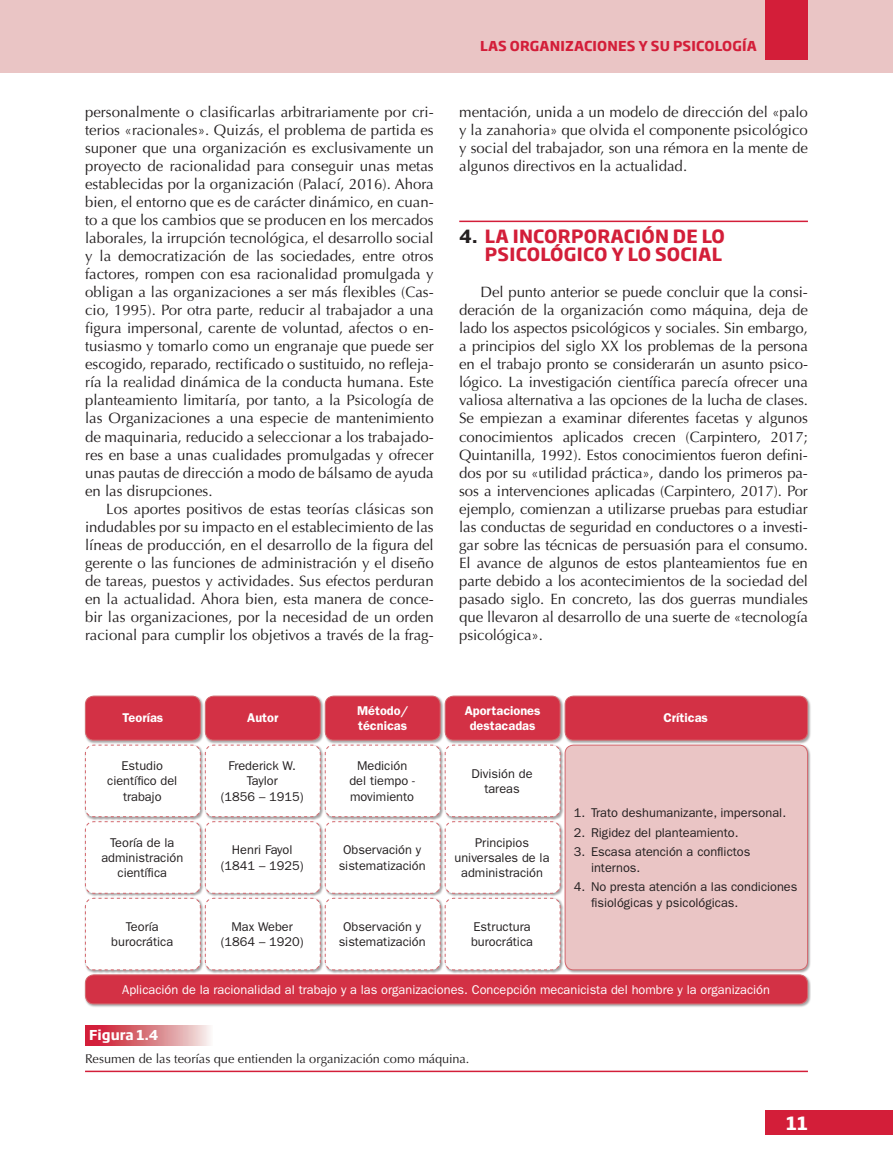
<style>
.page{position:relative;width:893px;height:1170px;background:#fff}
.page>*{position:absolute;margin:0;border:0;box-sizing:border-box;transform-origin:0 0}
.t1{font:700 18px/18px "Soho Gothic Pro";letter-spacing:.015em;color:#d31e39;text-align:right}
.t2{font:700 18px "Soho Gothic Pro";color:#fff}
.t3{font:15px/18px "Optima";color:#231f20;text-align:justify}
.t4{font:700 13.5px "Soho Gothic Pro";letter-spacing:.015em;color:#d31e39}
.t5{font:700 13.5px "Soho Gothic Pro";color:#fff}
.t6{font:12.75px/15.3px "ITC Franklin Gothic Std";color:#231f20;text-align:center}
.t7{font:12.75px "ITC Franklin Gothic Std";color:#fff}
.t8{font:600 12.75px/15.3px "ITC Franklin Gothic Std";color:#fff}
.t9{font:12.75px "Optima";color:#231f20}
.s1{color:#231f20}
</style>
<div class="page">
<div style="left:0;top:0;width:893px;height:72px;background:#eac5c5"></div>
<div style="left:765px;top:1109px;width:128px;height:25px;background:#d31e39"></div>
<div style="left:765px;top:0;width:43px;height:60px;background:#d31e39"></div>
<hr style="left:459px;top:220px;width:349px;height:2px;background:#d31e39">
<div style="left:564px;top:744px;width:247px;height:229px;background:#231f20;opacity:.4"></div>
<div style="left:565px;top:745px;width:242px;height:224px;background:#eac5c5;border-radius:9px"></div>
<div style="left:565px;top:744px;width:243px;height:226px;border:1px solid #d4676d;border-radius:9px"></div>
<div style="left:85px;top:695px;width:119px;height:48px;background:#231f20;opacity:.4"></div>
<div style="left:85px;top:696px;width:115px;height:44px;background:#d33145;border-radius:9px"></div>
<div style="left:85px;top:695px;width:116px;height:45px;border:1px solid #d4676d;border-radius:9px"></div>
<div style="left:204px;top:695px;width:120px;height:48px;background:#231f20;opacity:.4"></div>
<div style="left:205px;top:696px;width:115px;height:44px;background:#d33145;border-radius:9px"></div>
<div style="left:205px;top:695px;width:116px;height:45px;border:1px solid #d4676d;border-radius:9px"></div>
<div style="left:324px;top:695px;width:120px;height:48px;background:#231f20;opacity:.4"></div>
<div style="left:325px;top:696px;width:115px;height:44px;background:#d33145;border-radius:9px"></div>
<div style="left:325px;top:695px;width:116px;height:45px;border:1px solid #d4676d;border-radius:9px"></div>
<div style="left:444px;top:695px;width:120px;height:48px;background:#231f20;opacity:.4"></div>
<div style="left:445px;top:696px;width:115px;height:44px;background:#d33145;border-radius:9px"></div>
<div style="left:445px;top:695px;width:115px;height:45px;border:1px solid #d4676d;border-radius:9px"></div>
<div style="left:564px;top:695px;width:247px;height:48px;background:#231f20;opacity:.4"></div>
<div style="left:565px;top:696px;width:242px;height:44px;background:#d33145;border-radius:9px"></div>
<div style="left:565px;top:695px;width:243px;height:45px;border:1px solid #d4676d;border-radius:9px"></div>
<div style="left:85px;top:897px;width:119px;height:76px;background:#231f20;opacity:.4"></div>
<div style="left:204px;top:897px;width:120px;height:76px;background:#231f20;opacity:.4"></div>
<div style="left:324px;top:897px;width:120px;height:76px;background:#231f20;opacity:.4"></div>
<div style="left:444px;top:744px;width:120px;height:76px;background:#231f20;opacity:.4"></div>
<div style="left:444px;top:820px;width:120px;height:76px;background:#231f20;opacity:.4"></div>
<div style="left:444px;top:897px;width:120px;height:76px;background:#231f20;opacity:.4"></div>
<svg style="left:85px;top:744px;width:476px;height:226px"></svg>
<div style="left:85px;top:973px;width:726px;height:34px;background:#231f20;opacity:.4"></div>
<div style="left:85px;top:974px;width:722px;height:29px;background:#d33145;border-radius:9px"></div>
<div style="left:85px;top:974px;width:723px;height:30px;border:1px solid #d4676d;border-radius:9px"></div>
<svg style="left:85px;top:1025px;width:125px;height:20px;background:#dc7882"></svg>
<hr style="left:85px;top:1070px;width:723px;height:1px;background:#d31e39">
<p class="t3" style="left:85px;top:103px;width:350px">personalmente o clasificarlas arbitrariamente por cri&shy;terios «racionales». Quizás, el problema de partida es suponer que una organización es exclusivamente un proyecto de racionalidad para conseguir unas metas establecidas por la organización (Palací, 2016). Ahora bien, el entorno que es de carácter dinámico, en cuan&shy;to a que los cambios que se producen en los mercados laborales, la irrupción tecnológica, el desarrollo social y la democratización de las sociedades, entre otros factores, rompen con esa racionalidad promulgada y obligan a las organizaciones a ser más flexibles (Cas&shy;cio, 1995). Por otra parte, reducir al trabajador a una figura impersonal, carente de voluntad, afectos o en&shy;tusiasmo y tomarlo como un engranaje que puede ser escogido, reparado, rectificado o sustituido, no refleja&shy;ría la realidad dinámica de la conducta humana. Este planteamiento limitaría, por tanto, a la Psicología de las Organizaciones a una especie de mantenimiento de maquinaria, reducido a seleccionar a los trabajado&shy;res en base a unas cualidades promulgadas y ofrecer unas pautas de dirección a modo de bálsamo de ayuda en las disrupciones.</p>
<p class="t3" style="left:85px;top:499px;width:350px;text-indent:21px">Los aportes positivos de estas teorías clásicas son indudables por su impacto en el establecimiento de las líneas de producción, en el desarrollo de la figura del gerente o las funciones de administración y el diseño de tareas, puestos y actividades. Sus efectos perduran en la actualidad. Ahora bien, esta manera de conce&shy;bir las organizaciones, por la necesidad de un orden racional para cumplir los objetivos a través de la frag-</p>
<p class="t4" style="left:480px;top:35px;width:278px">LAS ORGANIZACIONES Y SU PSICOLOGÍA</p>
<p class="t3" style="left:459px;top:103px;width:350px">mentación, unida a un modelo de dirección del «palo y la zanahoria» que olvida el componente psicológico y social del trabajador, son una rémora en la mente de algunos directivos en la actualidad.</p>
<p class="t1" style="left:459px;top:226px;width:267px"><span class="s1">4.</span> LA INCORPORACIÓN DE LO<br>PSICOLÓGICO Y LO SOCIAL</p>
<p class="t3" style="left:459px;top:283px;width:350px;text-indent:21px">Del punto anterior se puede concluir que la consi&shy;deración de la organización como máquina, deja de lado los aspectos psicológicos y sociales. Sin embargo, a principios del siglo XX los problemas de la persona en el trabajo pronto se considerarán un asunto psico&shy;lógico. La investigación científica parecía ofrecer una valiosa alternativa a las opciones de la lucha de clases.<br>Se empiezan a examinar diferentes facetas y algunos conocimientos aplicados crecen (Carpintero, 2017; Quintanilla, 1992). Estos conocimientos fueron defini&shy;dos por su «utilidad práctica», dando los primeros pa&shy;sos a intervenciones aplicadas (Carpintero, 2017). Por ejemplo, comienzan a utilizarse pruebas para estudiar las conductas de seguridad en conductores o a investi&shy;gar sobre las técnicas de persuasión para el consumo.<br>El avance de algunos de estos planteamientos fue en parte debido a los acontecimientos de la sociedad del pasado siglo. En concreto, las dos guerras mundiales que llevaron al desarrollo de una suerte de «tecnología psicológica».</p>
<p class="t8" style="left:122px;top:710px;width:42px">Teorías</p>
<p class="t8" style="left:247px;top:710px;width:33px">Autor</p>
<p class="t8" style="left:357px;top:702px;width:53px">Método/ técnicas</p>
<p class="t8" style="left:465px;top:702px;width:77px;text-align:center">Aportaciones destacadas</p>
<p class="t8" style="left:663px;top:710px;width:46px">Críticas</p>
<p class="t6" style="left:107px;top:758px;width:72px">Estudio científico del trabajo</p>
<p class="t6" style="left:101px;top:834px;width:83px">Teoría de la administración científica</p>
<p class="t6" style="left:221px;top:758px;width:84px">Frederick W.<br>Taylor<br>(1856 – 1915)</p>
<p class="t6" style="left:221px;top:842px;width:84px">Henri Fayol (1841 – 1925)</p>
<p class="t6" style="left:349px;top:758px;width:67px">Medición del tiempo - movimiento</p>
<p class="t6" style="left:339px;top:842px;width:88px">Observación y sistematización</p>
<p class="t6" style="left:471px;top:765px;width:63px">División de tareas</p>
<p class="t6" style="left:455px;top:834px;width:97px">Principios universales de la administración</p>
<p class="t6" style="left:574px;top:805px;width:214px">1. Trato deshumanizante, impersonal.</p>
<p class="t6" style="left:574px;top:824px;width:166px">2. Rigidez del planteamiento.</p>
<p class="t6" style="left:591px;top:844px;width:161px;text-align:left;text-indent:-17px">3. Escasa atención a conflictos internos.</p>
<p class="t6" style="left:591px;top:879px;width:208px;text-align:left;text-indent:-17px">4. No presta atención a las condiciones fisiológicas y psicológicas.</p>
<p class="t6" style="left:111px;top:918px;width:63px">Teoría burocrática</p>
<p class="t6" style="left:339px;top:918px;width:88px">Observación y sistematización</p>
<p class="t6" style="left:471px;top:918px;width:63px;text-align:left">Estructura burocrática</p>
<p class="t7" style="left:122px;top:982px;width:649px">Aplicación de la racionalidad al trabajo y a las organizaciones. Concepción mecanicista del hombre y la organización</p>
<p class="t5" style="left:89px;top:1024px;width:71px">Figura 1.4</p>
<p class="t9" style="left:85px;top:1051px;width:386px">Resumen de las teorías que entienden la organización como máquina.</p>
<p class="t6" style="left:221px;top:918px;width:84px">Max Weber (1864 – 1920)</p>
<p class="t2" style="left:786px;top:1108px;width:23px">11</p>
</div>
